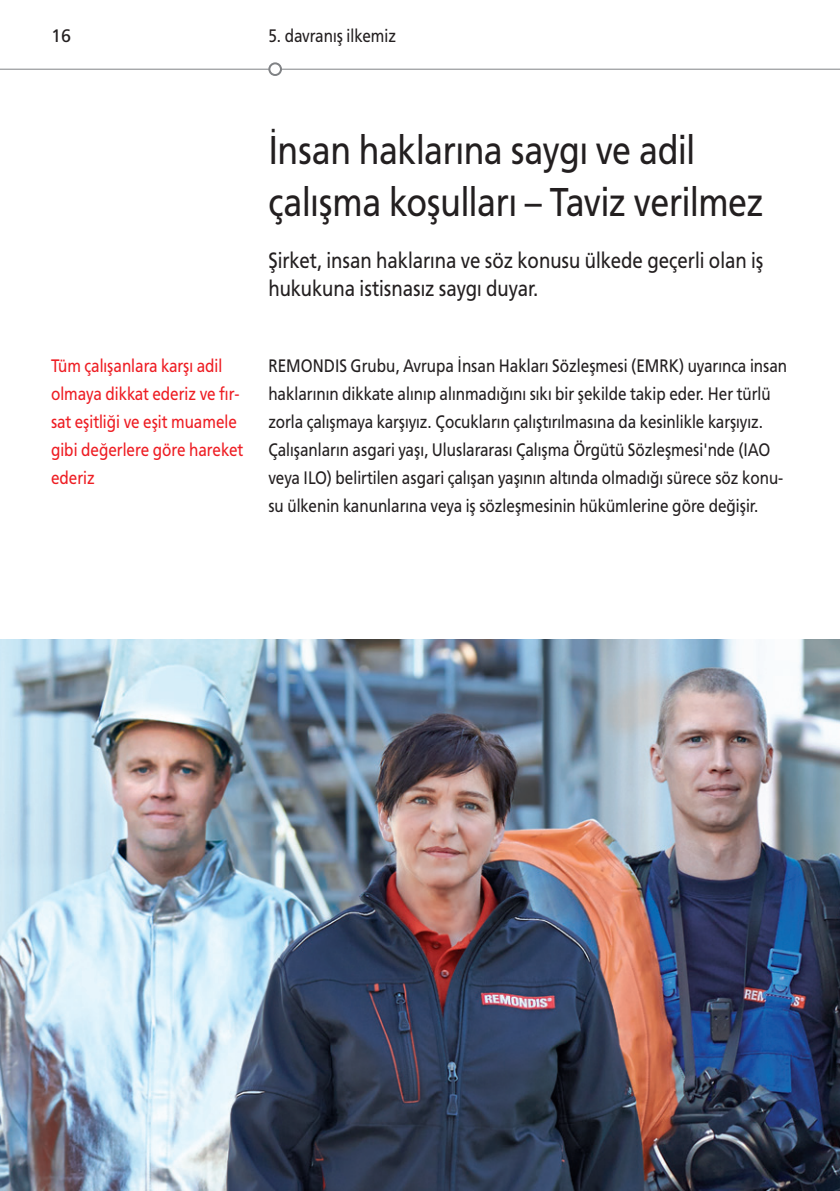
<style>
.page{position:relative;width:840px;height:1191px;background:#fff}
.page>*{position:absolute;margin:0;border:0;box-sizing:border-box;transform-origin:0 0}
.t1{font:40px/52px "Free Set T";letter-spacing:-.01em;color:#231f20;scale:.85 1}
.t2{font:22px/28px "Free Set T";color:#231f20;scale:.85 1}
.t3{font:18px/28px "Free Set T";color:#231f20;scale:.85 1}
.t4{font:18px/28px "Free Set T";color:#ee1d23;scale:.85 1}
.t5{font:18px "Free Set T";color:#231f20}
</style>
<div class="page">
<hr style="left:0;top:69px;width:839px;height:1px;background:#808285">
<div style="left:269px;top:63px;width:12px;height:12px;background:#fff;border-radius:50%"></div>
<div style="left:268px;top:62px;width:14px;height:14px;border:2px solid #808285;border-radius:50%"></div>
<img style="left:0;top:639px;width:839px;height:552px">
<p class="t5" style="left:51px;top:25px;width:22px">16</p>
<p class="t3" style="left:268px;top:22px;width:151px">5. davranış ilkemiz</p>
<h1 class="t1" style="left:268px;top:124px;width:583px">İnsan haklarına saygı ve adil çalışma koşulları – Taviz verilmez</h1>
<p class="t2" style="left:268px;top:246px;width:583px">Şirket, insan haklarına ve söz konusu ülkede geçerli olan iş hukukuna istisnasız saygı duyar.</p>
<p class="t4" style="left:51px;top:351px;width:227px">Tüm çalışanlara karşı adil olmaya dikkat ederiz ve fır&shy;sat eşitliği ve eşit muamele gibi değerlere göre hareket ederiz</p>
<p class="t3" style="left:268px;top:351px;width:611px">REMONDIS Grubu, Avrupa İnsan Hakları Sözleşmesi (EMRK) uyarınca insan haklarının dikkate alınıp alınmadığını sıkı bir şekilde takip eder. Her türlü zorla çalışmaya karşıyız. Çocukların çalıştırılmasına da kesinlikle karşıyız.<br>Çalışanların asgari yaşı, Uluslararası Çalışma Örgütü Sözleşmesi'nde (IAO veya ILO) belirtilen asgari çalışan yaşının altında olmadığı sürece söz konu&shy;su ülkenin kanunlarına veya iş sözleşmesinin hükümlerine göre değişir.</p>
</div>
